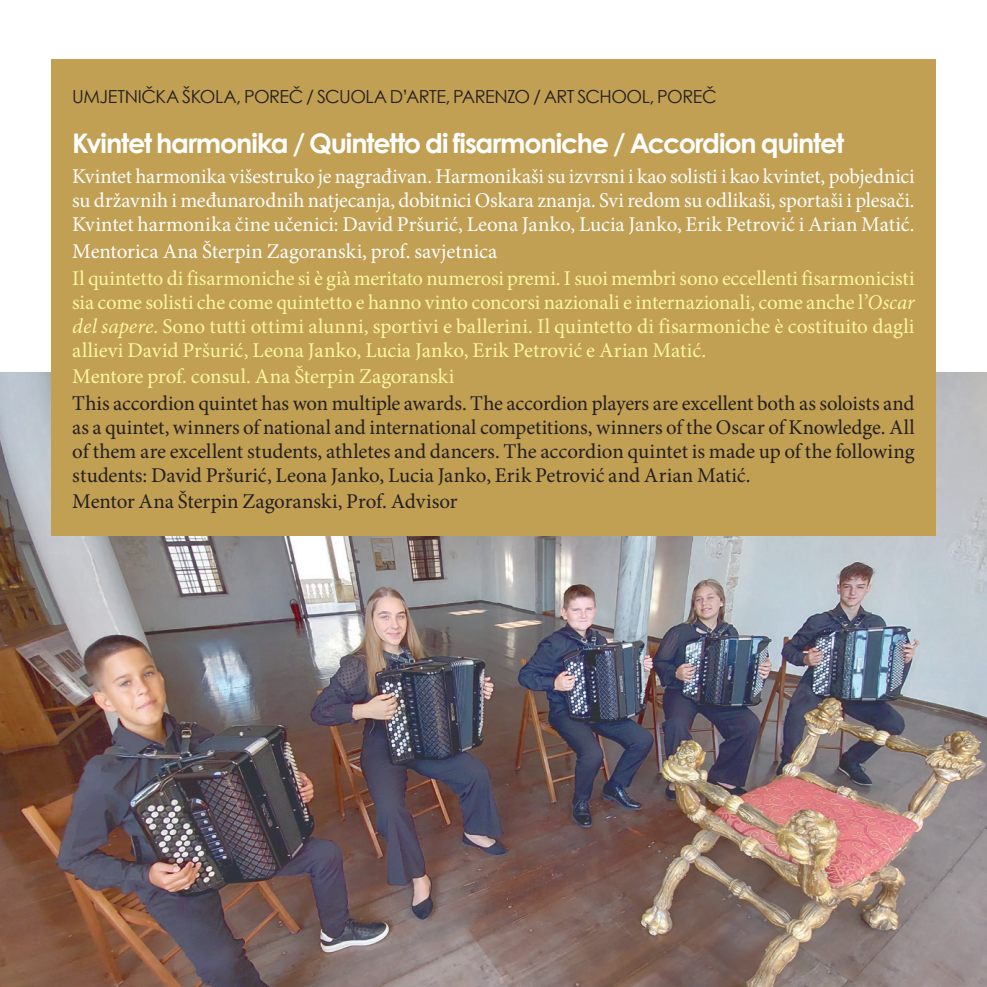
<style>
.page{position:relative;width:987px;height:987px;background:#fff}
.page>*{position:absolute;margin:0;border:0;box-sizing:border-box;transform-origin:0 0}
.h1_imena{font:700 27px "Century Gothic";letter-spacing:-.04em;color:#fff}
.IT{font:21px/24px "Minion Pro";letter-spacing:-.005em;color:#fff7a3;text-align:justify}
.GB{font:21px/24px "Minion Pro";letter-spacing:-.005em;color:#231f20;text-align:justify}
.HR{font:21px/24px "Minion Pro";letter-spacing:-.005em;color:#fff;text-align:justify}
.skole{font:18px "Century Gothic";letter-spacing:-.03em;color:#231f20}
.s1{font-style:italic}
</style>
<div class="page">
<img style="left:0;top:373px;width:986px;height:613px">
<div style="left:51px;top:60px;width:884px;height:476px;background:#c19f53"></div>
<p class="skole" style="left:72px;top:84px;width:646px">UMJETNIČKA ŠKOLA, POREČ / SCUOLA D’ARTE, PARENZO / ART SCHOOL, POREČ</p>
<p class="h1_imena" style="left:72px;top:122px;width:773px">Kvintet harmonika / Quintetto di fisarmoniche / Accordion quintet</p>
<p class="HR" style="left:72px;top:165px;width:843px">Kvintet harmonika višestruko je nagrađivan. Harmonikaši su izvrsni i kao solisti i kao kvintet, pobjednici su državnih i međunarodnih natjecanja, dobitnici Oskara znanja. Svi redom su odlikaši, sportaši i plesači.<br>Kvintet harmonika čine učenici: David Pršurić, Leona Janko, Lucia Janko, Erik Petrović i Arian Matić.</p>
<p class="HR" style="left:72px;top:239px;width:426px">Mentorica Ana Šterpin Zagoranski, prof. savjetnica</p>
<p class="IT" style="left:72px;top:266px;width:843px">Il quintetto di fisarmoniche si è già meritato numerosi premi. I suoi membri sono eccellenti fisarmonicisti sia come solisti che come quintetto e hanno vinto concorsi nazionali e internazionali, come anche l’<span class="s1">Oscar del sapere</span>. Sono tutti ottimi alunni, sportivi e ballerini. Il quintetto di fisarmoniche è costituito dagli allievi David Pršurić, Leona Janko, Lucia Janko, Erik Petrović e Arian Matić.</p>
<p class="IT" style="left:72px;top:364px;width:384px">Mentore prof. consul. Ana Šterpin Zagoranski</p>
<p class="GB" style="left:72px;top:391px;width:843px">This accordion quintet has won multiple awards. The accordion players are excellent both as soloists and as a quintet, winners of national and international competitions, winners of the Oscar of Knowledge. All of them are excellent students, athletes and dancers. The accordion quintet is made up of the following students: David Pršurić, Leona Janko, Lucia Janko, Erik Petrović and Arian Matić.</p>
<p class="GB" style="left:72px;top:490px;width:387px">Mentor Ana Šterpin Zagoranski, Prof. Advisor</p>
</div>
